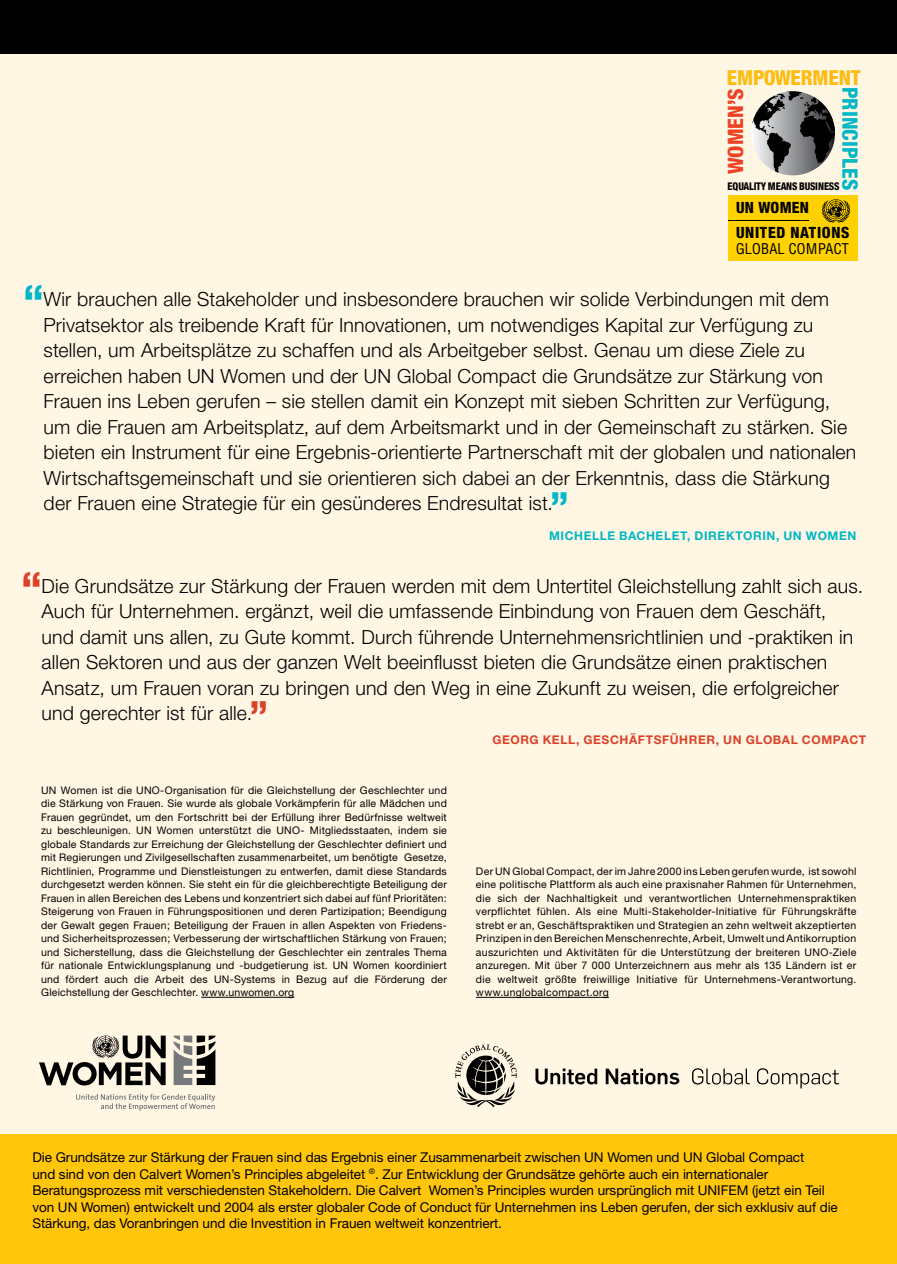
<style>
.page{position:relative;width:897px;height:1264px;background:#fff}
.page>*{position:absolute;margin:0;border:0;box-sizing:border-box;transform-origin:0 0}
.t1{font:800 condensed 21.15px "Helvetica Neue";color:#00b7c6}
.t2{font:800 condensed 21.15px "Helvetica Neue";color:#ef4123}
.t3{font:800 condensed 20.7px "Helvetica Neue";letter-spacing:-.015em;color:#febc11}
.t4{font:300 19.5px/25.5px "Helvetica Neue";letter-spacing:.01em;color:#000}
.t5{font:800 condensed 15.45px "Helvetica Neue";letter-spacing:.025em;color:#000}
.t6{font:condensed 14.4px "Helvetica";color:#000}
.t7{font:13.5px/16.5px "Helvetica Neue";letter-spacing:-.005em;color:#000}
.t8{font:700 12px "Helvetica Neue";letter-spacing:.05em;color:#dc4128}
.t9{font:700 12px "Helvetica Neue";letter-spacing:.05em;color:#00b7c6}
.t10{font:800 condensed 10.65px "Helvetica Neue";letter-spacing:-.02em;color:#000;scale:.95 1}
.t11{font:10.5px/13.5px "Helvetica Neue";letter-spacing:.02em;color:#000;text-align:justify}
.s1{font-weight:800;font-stretch:condensed;font-size:42px;color:#00b7c6}
.s2{font-weight:800;font-stretch:condensed;font-size:37.5px;color:#00b7c6}
.s3{font-weight:800;font-stretch:condensed;font-size:42px;color:#dc4128}
.s4{font-weight:800;font-stretch:condensed;font-size:37.5px;color:#dc4128}
</style>
<div class="page">
<div style="left:0;top:0;width:893px;height:55px;background:#000"></div>
<hr style="left:893px;top:0;width:3px;height:55px;background:#000">
<div style="left:0;top:54px;width:896px;height:1180px;background:#fff6e4"></div>
<div style="left:0;top:1135px;width:896px;height:129px;background:#ffc60b"></div>
<svg style="left:535px;top:1068px;width:62px;height:16px"></svg>
<svg style="left:605px;top:1068px;width:74px;height:16px"></svg>
<svg style="left:692px;top:1068px;width:57px;height:16px"></svg>
<svg style="left:757px;top:1068px;width:81px;height:20px"></svg>
<svg style="left:455px;top:1044px;width:62px;height:63px"></svg>
<svg style="left:39px;top:1035px;width:127px;height:50px"></svg>
<svg style="left:76px;top:1094px;width:139px;height:16px"></svg>
<svg style="left:173px;top:1035px;width:42px;height:50px"></svg>
<hr style="left:476px;top:997px;width:133px;height:1px;background:#000">
<hr style="left:201px;top:997px;width:93px;height:1px;background:#000">
<img style="left:750px;top:91px;width:84px;height:84px;border-radius:42px">
<div style="left:728px;top:195px;width:129px;height:66px;background:#ffd100"></div>
<hr style="left:728px;top:220px;width:80px;height:1px;background:#000">
<svg style="left:822px;top:199px;width:28px;height:24px"></svg>
<h2 class="t3" style="left:726px;top:65px;width:135px">EMPOWERMENT</h2>
<h1 class="t1" style="left:863px;top:87px;width:105px;rotate:90deg">PRINCIPLES</h1>
<h1 class="t2" style="left:722px;top:174px;width:87px;rotate:-90deg">WOMEN’S</h1>
<p class="t10" style="left:727px;top:179px;width:119px">EQUALITY MEANS BUSINESS</p>
<h3 class="t5" style="left:736px;top:198px;width:75px">UN WOMEN</h3>
<h3 class="t5" style="left:736px;top:223px;width:115px">UNITED NATIONS</h3>
<h3 class="t6" style="left:736px;top:240px;width:115px">GLOBAL COMPACT</h3>
<p class="t4" style="left:44px;top:286px;width:814px;text-indent:-20px"><span class="s1">“</span>Wir brauchen alle Stakeholder und insbesondere brauchen wir solide Verbindungen mit dem Privatsektor als treibende Kraft für Innovationen, um notwendiges Kapital zur Verfügung zu stellen, um Arbeitsplätze zu schaffen und als Arbeitgeber selbst. Genau um diese Ziele zu erreichen haben UN Women und der UN Global Compact die Grundsätze zur Stärkung von Frauen ins Leben gerufen – sie stellen damit ein Konzept mit sieben Schritten zur Verfügung, um die Frauen am Arbeitsplatz, auf dem Arbeitsmarkt und in der Gemeinschaft zu stärken. Sie bieten ein Instrument für eine Ergebnis-orientierte Partnerschaft mit der globalen und nationalen Wirtschaftsgemeinschaft und sie orientieren sich dabei an der Erkenntnis, dass die Stärkung der Frauen eine Strategie für ein gesünderes Endresultat ist.<span class="s2">”</span></p>
<p class="t9" style="left:549px;top:529px;width:289px">MICHELLE BACHELET, DIREKTORIN, UN WOMEN</p>
<p class="t4" style="left:42px;top:572px;width:823px;text-indent:-20px"><span class="s3">“</span>Die Grundsätze zur Stärkung der Frauen werden mit dem Untertitel Gleichstellung zahlt sich aus.<br>Auch für Unternehmen. ergänzt, weil die umfassende Einbindung von Frauen dem Geschäft, und damit uns allen, zu Gute kommt. Durch führende Unternehmensrichtlinien und -praktiken in allen Sektoren und aus der ganzen Welt beeinflusst bieten die Grundsätze einen praktischen Ansatz, um Frauen voran zu bringen und den Weg in eine Zukunft zu weisen, die erfolgreicher und gerechter ist für alle.<span class="s4">”</span></p>
<p class="t8" style="left:492px;top:732px;width:60px">GEORG KELL</p>
<p class="t8" style="left:576px;top:732px;width:291px">, GESCHÄFTSFÜHRE R, UN GLOBAL COMPACT</p>
<p class="t11" style="left:41px;top:783px;width:407px">UN Women ist die UNO-Organisation für die Gleichstellung der Geschlechter und die Stärkung von Frauen. Sie wurde als globale Vorkämpferin für alle Mädchen und Frauen gegründet, um den Fortschritt bei der Erfüllung ihrer Bedürfnisse weltweit zu beschleunigen. UN Women unterstützt die UNO- M itgliedsstaaten, indem sie globale Standards zur Erreichung der Gleichstellung der Geschlechter definiert und mit Regierungen und Zivilgesellschaften zusammenarbeitet, um benötigte Gesetze, Richtlinien, Programme und Dienstleistungen zu entwerfen, damit diese Standards durchgesetzt werden können. Sie steht ein für die gleichberechtigte Beteiligung der Frauen in allen Bereichen des Lebens und konzentriert sich dabei auf fünf Prioritäten:<br>Steigerung von Frauen in Führungspositionen und deren Partizipation; Beendigung der Gewalt gegen Frauen; Beteiligung der Frauen in allen Aspekten von Friedens&shy;und Sicherheitsprozessen; Verbesserung der wirtschaftlichen Stärkung von Frauen; und Sicherstellung, dass die Gleichstellung der Geschlechter ein zentrales Thema für nationale Entwicklungsplanung und -budgetierung ist. UN Women koordiniert und fördert auch die Arbeit des UN-Systems in Bezug auf die Förderung der Gleichstellung der Geschlechter. www.unwomen.org</p>
<p class="t11" style="left:476px;top:864px;width:382px">Der UN Global Compact, der im Jahre 2000 ins Leben gerufen wurde, ist sowohl eine politische Plattform als auch eine praxisnaher Rahmen für Unternehmen, die sich der Nachhaltigkeit und verantwortlichen Unternehmenspraktiken verpflichtet fühlen. Als eine M ulti-Stakeholder-I nitiative für Führungskräfte strebt er an, Geschäftspraktiken und Strategien an zehn weltweit akzeptierten Prinzipen in den Bereichen Menschenrechte, Arbeit, Umwelt und Antikorruption auszurichten und Aktivitäten für die Unterstützung der breiteren UNO-Ziele anzuregen. M it über 7 000 Unterzeichnern aus mehr als 135 Ländern ist er die weltweit größte freiwillige I nitiative für Unternehmens-Verantwortung. www.unglobalcompact.org</p>
<p class="t7" style="left:32px;top:1149px;width:806px">Die Grundsätze zur Stärkung der Frauen sind das Ergebnis einer Zusammenarbeit zwischen UN Women und UN Global Compact<br>und sind von den Calvert Women’s Principles abgeleitet <sup>®</sup>. Zur Entwicklung der Grundsätze gehörte auch ein internationaler Beratungsprozess mit verschiedensten Stakeholdern. Die Calvert Women’s Principles wurden ursprünglich mit UNI FEM (jetzt ein Teil von UN Women) entwickelt und 2004 als erster globaler Code of Conduct für Unternehmen ins Leben gerufen, der sich exklusiv auf die Stärkung, das Voranbringen und die I nvestition in Frauen weltweit konzentriert.</p>
</div>
